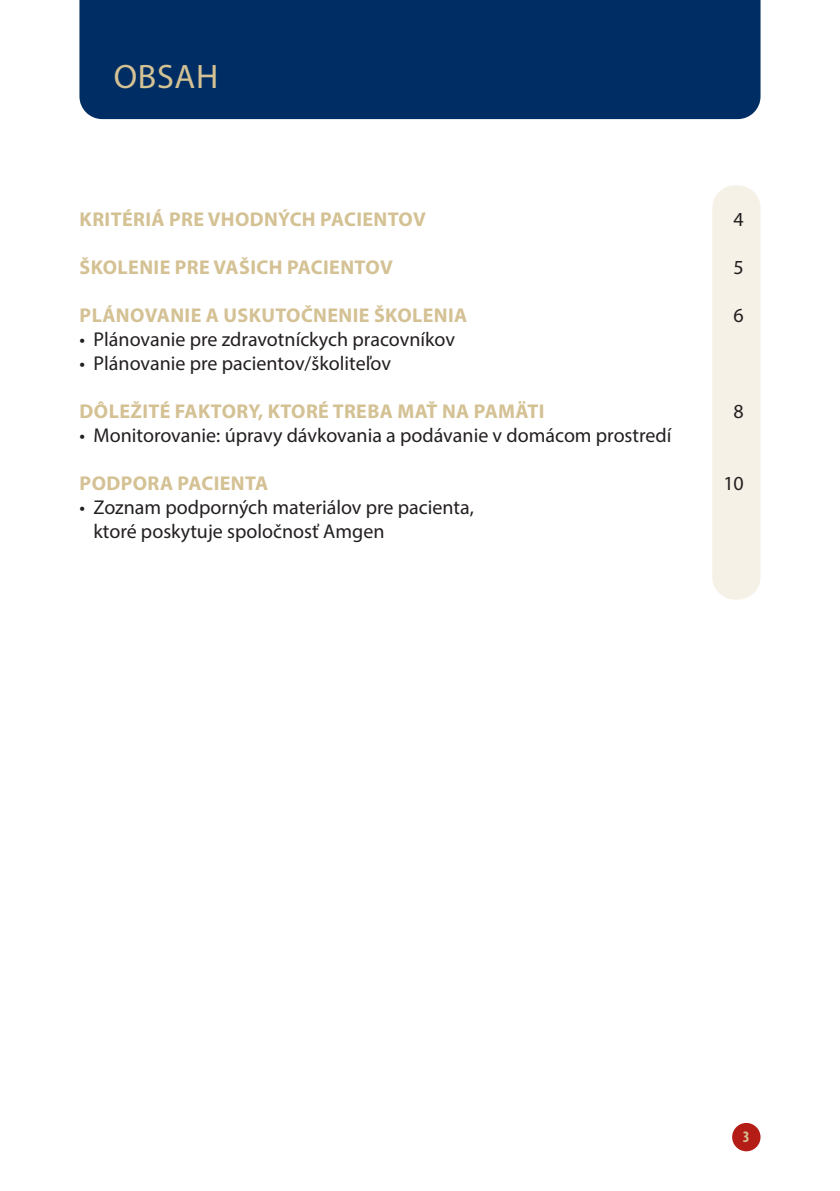
<style>
.page{position:relative;width:840px;height:1191px;background:#fff}
.page>*{position:absolute;margin:0;border:0;box-sizing:border-box;transform-origin:0 0}
.t1{font:34px "Myriad Pro";letter-spacing:.02em;color:#d4c194}
.t2{font:20px/24px "Myriad Pro";color:#231f20}
.t3{font:700 20px "Myriad Pro";letter-spacing:.02em;color:#d4c194}
.t4{font:700 condensed 16px "Myriad Pro";color:#d4c194}
</style>
<div class="page">
<div style="left:711px;top:185px;width:49px;height:414px;background:#f5f1e6;border-radius:23px"></div>
<div style="left:731px;top:1123px;width:29px;height:28px;background:#b41d15;border-radius:50%"></div>
<div style="left:79px;top:0;width:681px;height:119px;background:#002e64"></div>
<h1 class="t1" style="left:114px;top:64px;width:106px">OBSAH</h1>
<p class="t3" style="left:80px;top:211px;width:347px">KRITÉRIÁ PRE VHODNÝCH PACIENTOV</p>
<p class="t2" style="left:733px;top:209px;width:12px">4</p>
<p class="t3" style="left:80px;top:259px;width:314px">ŠKOLENIE PRE VAŠICH PACIENTOV</p>
<p class="t2" style="left:733px;top:257px;width:12px">5</p>
<p class="t3" style="left:80px;top:307px;width:389px">PLÁNOVANIE A USKUTOČNENIE ŠKOLENIA</p>
<p class="t2" style="left:733px;top:305px;width:12px">6</p>
<p class="t2" style="left:79px;top:329px;width:377px">• Plánovanie pre zdravotníckych pracovníkov</p>
<p class="t2" style="left:79px;top:353px;width:313px">• Plánovanie pre pacientov/školiteľov</p>
<p class="t3" style="left:80px;top:403px;width:466px">DÔLEŽITÉ FAKTORY, KTORÉ TREBA MAŤ NA PAMÄTI</p>
<p class="t2" style="left:733px;top:401px;width:12px">8</p>
<p class="t2" style="left:79px;top:425px;width:593px">• Monitorovanie: úpravy dávkovania a podávanie v domácom prostredí</p>
<p class="t3" style="left:80px;top:475px;width:190px">PODPORA PACIENTA</p>
<p class="t2" style="left:723px;top:473px;width:22px">10</p>
<p class="t2" style="left:93px;top:497px;width:382px;text-indent:-14px">• Zoznam podporných materiálov pre pacienta, ktoré poskytuje spoločnosť Amgen</p>
<p class="t4" style="left:742px;top:1127px;width:8px">3</p>
</div>
